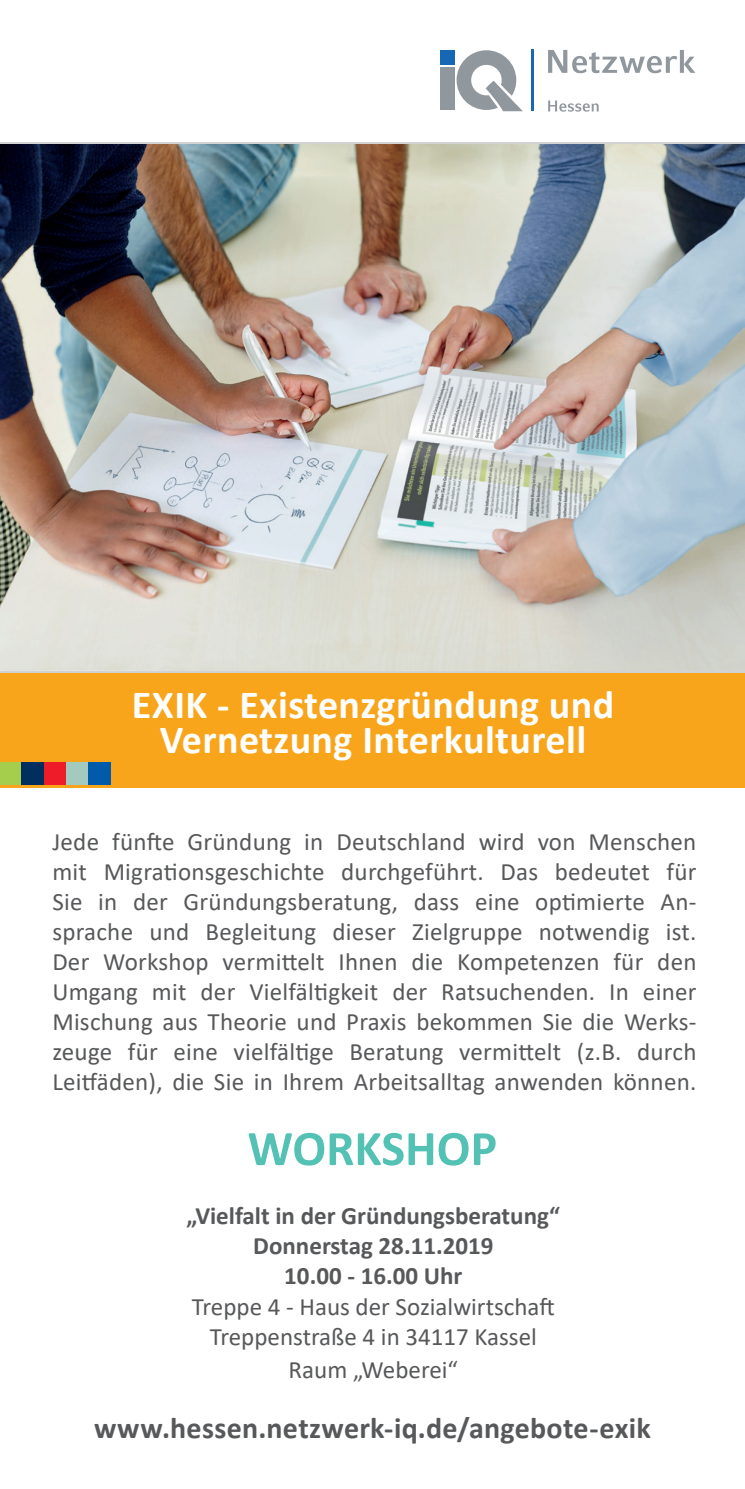
<style>
.page{position:relative;width:745px;height:1489px;background:#fff}
.page>*{position:absolute;margin:0;border:0;box-sizing:border-box;transform-origin:0 0}
.t1{font:700 50px "Calibri";color:#53c1b3}
.t2{font:700 40px/35px "Calibri";letter-spacing:.01em;color:#fff;text-align:center}
.t3{font:700 30px "Calibri";letter-spacing:.01em;color:#57585a}
.t4{font:25px/30px "Calibri";color:#57585a;text-align:center}
.t5{font:700 25px/30px "Calibri";color:#57585a;text-align:center}
</style>
<div class="page">
<img style="left:0;top:145px;width:744px;height:525px">
<div style="left:439px;top:67px;width:15px;height:43px;background:#90979d"></div>
<div style="left:439px;top:50px;width:15px;height:15px;background:#1768b4"></div>
<svg style="left:456px;top:50px;width:66px;height:61px"></svg>
<hr style="left:531px;top:50px;width:2px;height:61px;background:#1768b4">
<svg style="left:548px;top:100px;width:50px;height:12px"></svg>
<svg style="left:548px;top:50px;width:146px;height:23px"></svg>
<div style="left:0;top:673px;width:744px;height:115px;background:#f9a51b"></div>
<div style="left:44px;top:762px;width:22px;height:22px;background:#ee1c28"></div>
<div style="left:0;top:762px;width:21px;height:22px;background:#a4ce4c"></div>
<div style="left:66px;top:762px;width:22px;height:22px;background:#a2cabf"></div>
<div style="left:88px;top:762px;width:23px;height:22px;background:#015aaa"></div>
<div style="left:21px;top:762px;width:23px;height:22px;background:#002e5e"></div>
<h2 class="t2" style="left:132px;top:686px;width:483px">EXIK - Existenzgründung und<br>Vernetzung Interkulturell</h2>
<p class="t4" style="left:52px;top:825px;width:645px;text-align:justify">Jede fünfte Gründung in Deutschland wird von Menschen mit Migrationsgeschichte durchgeführt. Das bedeutet für Sie in der Gründungsberatung, dass eine optimierte An&shy;sprache und Begleitung dieser Zielgruppe notwendig ist.<br>Der Workshop vermittelt Ihnen die Kompetenzen für den Umgang mit der Vielfältigkeit der Ratsuchenden. In einer Mischung aus Theorie und Praxis bekommen Sie die Werks&shy;zeuge für eine vielfältige Beratung vermittelt (z.B. durch Leitfäden), die Sie in Ihrem Arbeitsalltag anwenden können.</p>
<h1 class="t1" style="left:247px;top:1112px;width:251px">WORKSHOP</h1>
<p class="t5" style="left:186px;top:1200px;width:375px">„Vielfalt in der Gründungsberatung“<br>Donnerstag 28.11.2019<br>10.00 - 16.00 Uhr</p>
<p class="t4" style="left:192px;top:1290px;width:364px">Treppe 4 - Haus der Sozialwirtschaft<br>Treppenstraße 4 in 34117 Kassel</p>
<p class="t4" style="left:288px;top:1353px;width:171px">Raum „Weberei“</p>
<p class="t3" style="left:94px;top:1406px;width:558px">www.hessen.netzwerk-iq.de/angebote-exik</p>
</div>
